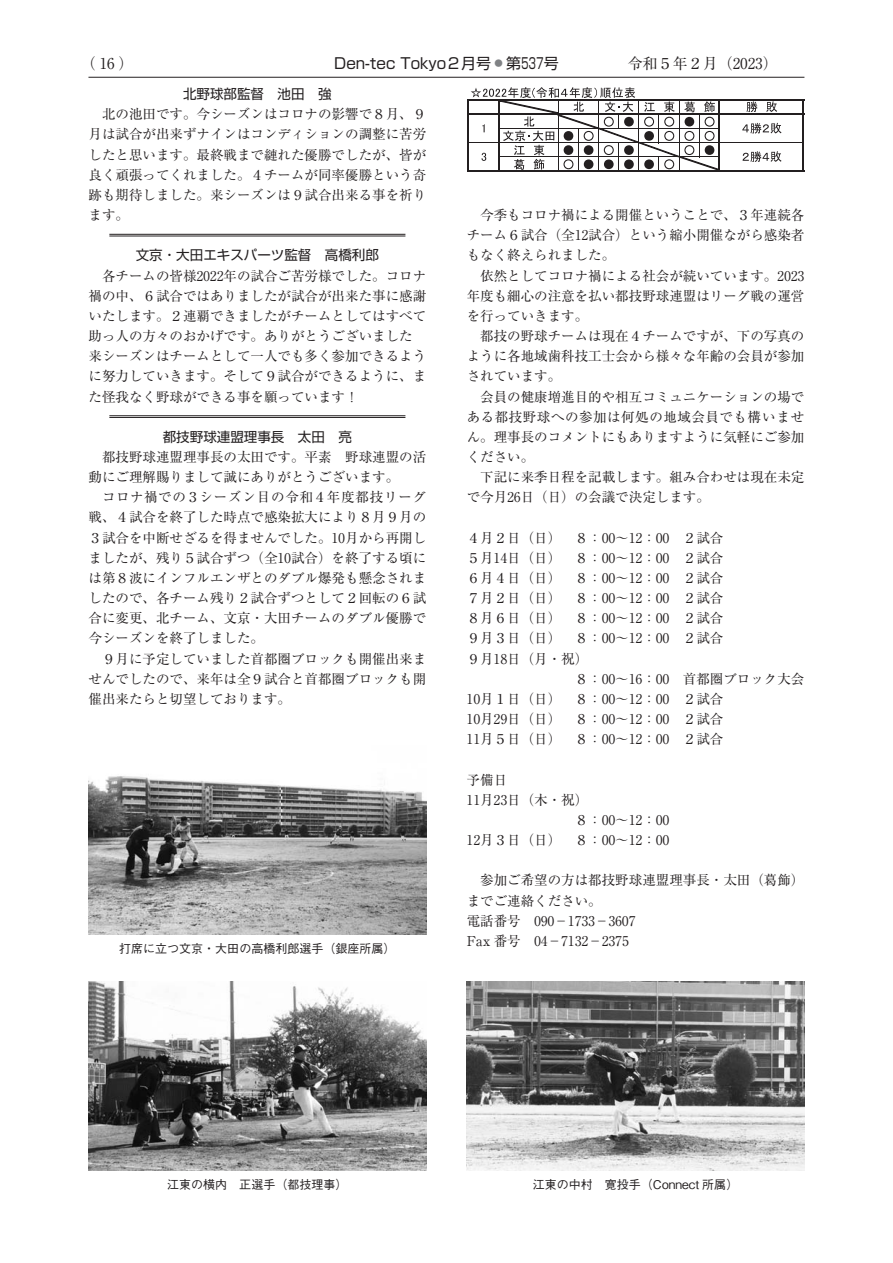
<style>
.page{position:relative;width:893px;height:1263px;background:#fff}
.page>*{position:absolute;margin:0;border:0;box-sizing:border-box;transform-origin:0 0}
.t1{font:15px "Shin Go Pro";color:#231f20}
.t2{font:15px "Ryumin Pro";color:#231f20}
.t3{font:13.5px/20.1px "Ryumin Pro";color:#231f20;text-align:justify}
.t4{font:13.5px "Ryumin Pro";letter-spacing:-.21em;color:#231f20;scale:.86 1}
.t5{font:13.5px "Shin Go Pro";color:#231f20}
.t6{font:13.5px "Ryumin Pro";letter-spacing:-.315em;color:#231f20;scale:.86 1}
.t7{font:13.5px "Ryumin Pro";letter-spacing:-.21em;color:#231f20}
.t8{font:13.5px "Ryumin Pro";letter-spacing:-.42em;color:#231f20;scale:.86 1}
.t9{font:13.5px "Ryumin Pro";color:#231f20;scale:.86 1}
.t10{font:500 12px "Gothic BBB Pro";color:#231f20}
.s1{font-family:"Edi F x Hf Fq FCYY1 Q Bw O 02 j";color:#808285}
</style>
<div class="page">
<img style="left:88px;top:776px;width:338px;height:159px">
<img style="left:88px;top:981px;width:338px;height:190px">
<img style="left:467px;top:981px;width:337px;height:190px">
<svg style="left:746px;top:101px;width:11px;height:11px"></svg>
<svg style="left:766px;top:101px;width:11px;height:11px"></svg>
<svg style="left:742px;top:123px;width:39px;height:11px"></svg>
<svg style="left:742px;top:151px;width:39px;height:11px"></svg>
<hr style="left:468px;top:142px;width:30px;height:1px;background:#231f20">
<hr style="left:466px;top:99px;width:2px;height:73px;background:#231f20">
<hr style="left:718px;top:101px;width:2px;height:71px;background:#231f20">
<hr style="left:802px;top:101px;width:2px;height:71px;background:#231f20">
<hr style="left:468px;top:99px;width:336px;height:2px;background:#231f20">
<hr style="left:468px;top:113px;width:336px;height:2px;background:#231f20">
<hr style="left:720px;top:142px;width:82px;height:1px;background:#231f20">
<hr style="left:468px;top:170px;width:336px;height:2px;background:#231f20">
<svg style="left:471px;top:87px;width:247px;height:83px"></svg>
<hr style="left:109px;top:234px;width:296px;height:1px;background:#231f20">
<hr style="left:109px;top:236px;width:296px;height:1px;background:#231f20">
<hr style="left:109px;top:415px;width:296px;height:1px;background:#231f20">
<hr style="left:109px;top:417px;width:296px;height:1px;background:#231f20">
<hr style="left:88px;top:77px;width:716px;height:1px;background:#231f20">
<p class="t2" style="left:81px;top:58px;width:54px">（16）</p>
<p class="t1" style="left:334px;top:58px;width:226px">Den-tec Tokyo２月号<span class="s1">-</span>第５３７号</p>
<p class="t2" style="left:628px;top:58px;width:151px">令和５年２月（２０２３）</p>
<p class="t5" style="left:183px;top:89px;width:150px">北野球部監督 池田 強</p>
<p class="t3" style="left:88px;top:106px;width:339px;text-indent:14px">北の池田です。今シーズンはコロナの影響で８月、９月は試合が出来ずナインはコンディションの調整に苦労したと思います。最終戦まで縺れた優勝でしたが、皆が良く頑張ってくれました。４チームが同率優勝という奇跡も期待しました。来シーズンは９試合出来る事を祈ります。</p>
<p class="t5" style="left:136px;top:250px;width:244px">文京・大田エキスパーツ監督 高橋利郎</p>
<p class="t3" style="left:88px;top:267px;width:339px;text-align:left;text-indent:14px">各チームの皆様２０２２年の試合ご苦労様でした。コロナ禍の中、６試合ではありましたが試合が出来た事に感謝いたします。２連覇できましたがチームとしてはすべて助っ人の方々のおかげです。ありがとうございました来シーズンはチームとして一人でも多く参加できるように努力していきます。そして９試合ができるように、また怪我なく野球ができる事を願っています！</p>
<p class="t5" style="left:163px;top:432px;width:190px">都技野球連盟理事長 太田 亮</p>
<p class="t3" style="left:88px;top:449px;width:339px;text-indent:14px">都技野球連盟理事長の太田です。平素 野球連盟の活動にご理解賜りまして誠にありがとうございます。</p>
<p class="t3" style="left:88px;top:489px;width:339px;text-indent:14px">コロナ禍での３シーズン目の令和４年度都技リーグ戦、４試合を終了した時点で感染拡大により８月９月の３試合を中断せざるを得ませんでした。１０月から再開しましたが、残り５試合ずつ（全１０試合）を終了する頃には第８波にインフルエンザとのダブル爆発も懸念されましたので、各チーム残り２試合ずつとして２回転の６試合に変更、北チーム、文京・大田チームのダブル優勝で今シーズンを終了しました。</p>
<p class="t3" style="left:88px;top:650px;width:339px;text-indent:14px">９月に予定していました首都圏ブロックも開催出来ませんでしたので、来年は全９試合と首都圏ブロックも開催出来たらと切望しております。</p>
<p class="t10" style="left:119px;top:944px;width:278px">打席に立つ文京・大田の高橋利郎選手（銀座所属）</p>
<p class="t3" style="left:466px;top:207px;width:339px;text-indent:14px">今季もコロナ禍による開催ということで、３年連続各チーム６試合（全１２試合）という縮小開催ながら感染者もなく終えられました。</p>
<p class="t3" style="left:466px;top:267px;width:341px;text-align:left;text-indent:14px">依然としてコロナ禍による社会が続いています。２０２３年度も細心の注意を払い都技野球連盟はリーグ戦の運営を行っていきます。</p>
<p class="t3" style="left:466px;top:328px;width:339px;text-indent:14px">都技の野球チームは現在４チームですが、下の写真のように各地域歯科技工士会から様々な年齢の会員が参加されています。</p>
<p class="t3" style="left:466px;top:388px;width:339px;text-indent:14px">会員の健康増進目的や相互コミュニケーションの場である都技野球への参加は何処の地域会員でも構いません。理事長のコメントにもありますように気軽にご参加ください。</p>
<p class="t3" style="left:466px;top:469px;width:339px;text-indent:14px">下記に来季日程を記載します。組み合わせは現在未定で今月２６日（日）の会議で決定します。</p>
<p class="t3" style="left:466px;top:529px;width:258px">４月２日（日） ８：００～１２：００ ２試合</p>
<p class="t7" style="left:466px;top:553px;width:258px">５月１４日（日） ８：００～１２：００ ２試合</p>
<p class="t3" style="left:466px;top:570px;width:258px">６月４日（日） ８：００～１２：００ ２試合</p>
<p class="t3" style="left:466px;top:590px;width:258px">７月２日（日） ８：００～１２：００ ２試合</p>
<p class="t3" style="left:466px;top:610px;width:258px">８月６日（日） ８：００～１２：００ ２試合</p>
<p class="t3" style="left:466px;top:630px;width:258px">９月３日（日） ８：００～１２：００ ２試合</p>
<p class="t3" style="left:466px;top:650px;width:123px">９月１８日（月・祝）</p>
<p class="t3" style="left:574px;top:670px;width:231px">８：００～１６：００ 首都圏ブロック大会</p>
<p class="t4" style="left:464px;top:694px;width:303px">１０月１日（日） ８：００～１２：００ ２試合</p>
<p class="t6" style="left:464px;top:714px;width:303px">１０月２９日（日） ８：００～１２：００ ２試合</p>
<p class="t4" style="left:464px;top:734px;width:303px">１１月５日（日） ８：００～１２：００ ２試合</p>
<p class="t3" style="left:466px;top:771px;width:42px">予備日</p>
<p class="t9" style="left:464px;top:795px;width:146px">１１月２３日（木・祝）</p>
<p class="t3" style="left:574px;top:812px;width:98px">８：００～１２：００</p>
<p class="t8" style="left:464px;top:835px;width:243px">１２月３日（日） ８：００～１２：００</p>
<p class="t3" style="left:466px;top:872px;width:339px;text-align:left;text-indent:14px">参加ご希望の方は都技野球連盟理事長・太田（葛飾）までご連絡ください。<br>電話番号 ０９０－１７３３－３６０７<br>Fax 番号 ０４－７１３２－２３７５</p>
<p class="t10" style="left:167px;top:1180px;width:182px">江東の横内 正選手（都技理事）</p>
<p class="t10" style="left:533px;top:1180px;width:207px">江東の中村 寛投手（Connect 所属）</p>
</div>
